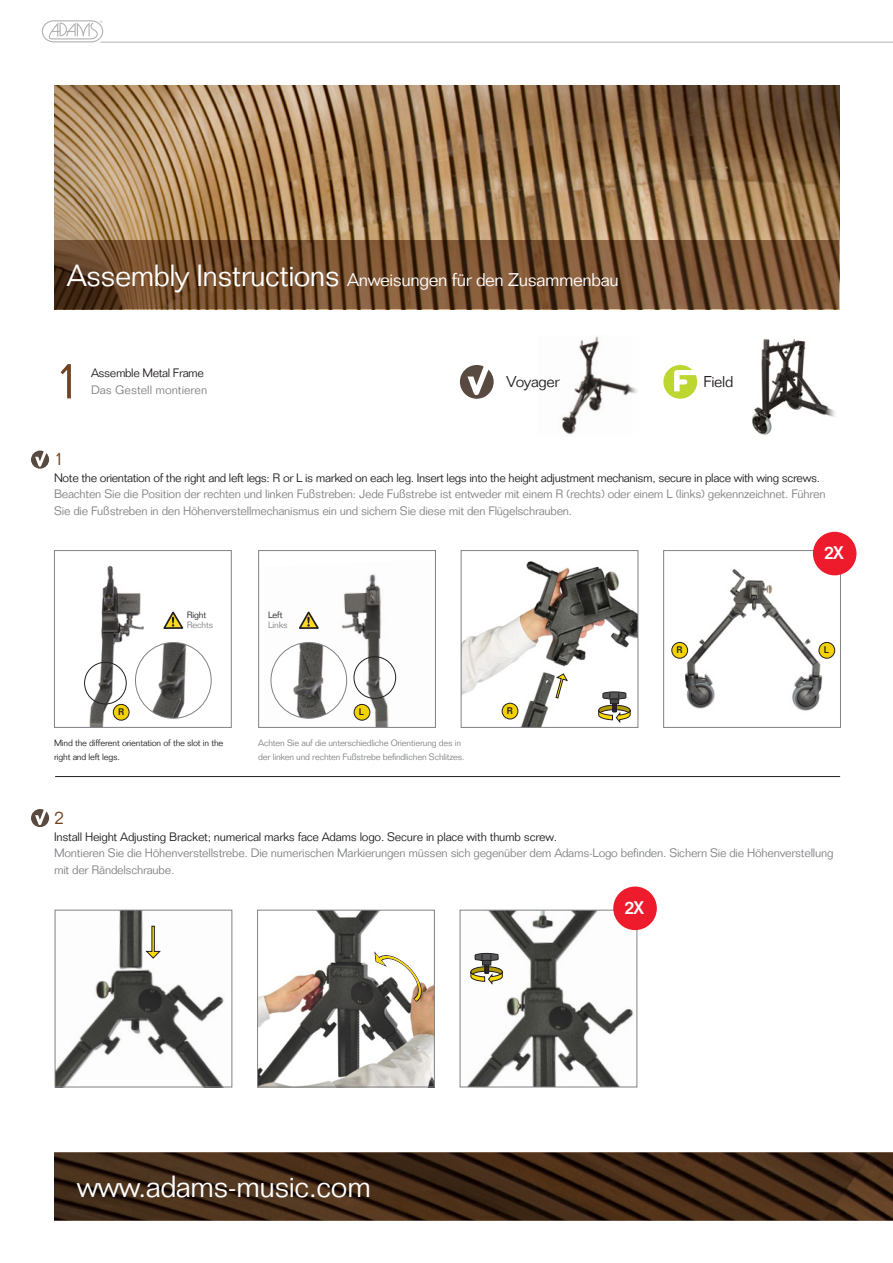
<style>
.page{position:relative;width:893px;height:1263px;background:#fff}
.page>*{position:absolute;margin:0;border:0;box-sizing:border-box;transform-origin:0 0}
.t1{font:300 51px "Folio Std";color:#704422}
.t2{font:300 30px "Folio Std";letter-spacing:-.02em;color:#fff}
.t3{font:300 18px "Folio Std";letter-spacing:-.02em;color:#fff}
.t4{font:500 18px "Folio Std";color:#fff}
.t5{font:300 18px "Folio Std";color:#704422}
.t6{font:300 15.45px "Folio Std";letter-spacing:-.02em;color:#231f20}
.t7{font:300 12px/16.5px "Folio Std";letter-spacing:-.02em;color:#808285}
.t8{font:300 12px "Folio Std";letter-spacing:-.03em;color:#231f20}
.t9{font:300 12px "Folio Std";color:#808285}
.t10{font:500 9.45px "Folio Std";color:#231f20}
.t11{font:300 9px/13.5px "Folio Std";letter-spacing:-.02em;color:#808285}
.t12{font:300 9px/13.5px "Folio Std";letter-spacing:-.02em;color:#231f20}
.s1{font-size:30px}
</style>
<div class="page">
<hr style="left:100px;top:42px;width:793px;height:1px;background:#b2b3b7">
<svg style="left:42px;top:20px;width:61px;height:22px"></svg>
<svg style="left:54px;top:1152px;width:839px;height:68px;background:#3f2816"></svg>
<img style="left:57px;top:912px;width:167px;height:173px">
<div style="left:55px;top:910px;width:177px;height:177px;border:1px solid #808285"></div>
<img style="left:259px;top:912px;width:174px;height:173px">
<div style="left:257px;top:910px;width:178px;height:177px;border:1px solid #808285"></div>
<img style="left:468px;top:912px;width:167px;height:173px">
<div style="left:460px;top:910px;width:177px;height:177px;border:1px solid #808285"></div>
<img style="left:672px;top:558px;width:166px;height:153px">
<div style="left:663px;top:550px;width:178px;height:178px;border:1px solid #808285"></div>
<div style="left:813px;top:532px;width:43px;height:43px;background:#ee1b2d;border-radius:50%"></div>
<div style="left:613px;top:886px;width:44px;height:44px;background:#ee1b2d;border-radius:50%"></div>
<svg style="left:145px;top:925px;width:16px;height:34px"></svg>
<svg style="left:374px;top:951px;width:48px;height:51px"></svg>
<img style="left:270px;top:574px;width:127px;height:152px">
<div style="left:258px;top:550px;width:178px;height:178px;border:1px solid #808285"></div>
<img style="left:271px;top:642px;width:76px;height:76px;border-radius:38px">
<div style="left:271px;top:642px;width:76px;height:77px;border:1px solid #808285;border-radius:50%"></div>
<div style="left:354px;top:657px;width:42px;height:41px;border:1px solid #231f20;border-radius:50%"></div>
<svg style="left:297px;top:609px;width:24px;height:21px"></svg>
<img style="left:84px;top:565px;width:127px;height:161px">
<div style="left:54px;top:550px;width:178px;height:178px;border:1px solid #808285"></div>
<img style="left:135px;top:642px;width:76px;height:76px;border-radius:38px">
<div style="left:135px;top:642px;width:77px;height:77px;border:1px solid #808285;border-radius:50%"></div>
<div style="left:84px;top:662px;width:42px;height:42px;border:1px solid #231f20;border-radius:50%"></div>
<svg style="left:162px;top:609px;width:23px;height:21px"></svg>
<img style="left:463px;top:561px;width:173px;height:165px">
<div style="left:461px;top:550px;width:177px;height:178px;border:1px solid #808285"></div>
<div style="left:502px;top:703px;width:16px;height:16px;background:#f4d202;border-radius:50%"></div>
<div style="left:502px;top:703px;width:16px;height:16px;border:1px solid #231f20;border-radius:50%"></div>
<div style="left:672px;top:642px;width:16px;height:16px;background:#f4d202;border-radius:50%"></div>
<div style="left:671px;top:642px;width:17px;height:16px;border:1px solid #231f20;border-radius:50%"></div>
<div style="left:819px;top:642px;width:16px;height:16px;background:#f4d202;border-radius:50%"></div>
<div style="left:819px;top:642px;width:16px;height:16px;border:1px solid #231f20;border-radius:50%"></div>
<div style="left:354px;top:704px;width:16px;height:16px;background:#f4d202;border-radius:50%"></div>
<div style="left:354px;top:704px;width:16px;height:16px;border:1px solid #231f20;border-radius:50%"></div>
<div style="left:113px;top:704px;width:16px;height:16px;background:#f4d202;border-radius:50%"></div>
<div style="left:113px;top:704px;width:16px;height:16px;border:1px solid #231f20;border-radius:50%"></div>
<svg style="left:555px;top:673px;width:13px;height:26px"></svg>
<svg style="left:31px;top:809px;width:18px;height:18px"></svg>
<svg style="left:31px;top:451px;width:18px;height:18px"></svg>
<img style="left:561px;top:336px;width:76px;height:99px">
<svg style="left:460px;top:365px;width:34px;height:34px"></svg>
<img style="left:752px;top:338px;width:83px;height:97px">
<svg style="left:663px;top:365px;width:34px;height:34px"></svg>
<hr style="left:55px;top:776px;width:785px;height:1px;background:#231f20">
<img style="left:54px;top:85px;width:785px;height:156px">
<svg style="left:54px;top:241px;width:785px;height:68px;background:#6e4a2d"></svg>
<svg style="left:598px;top:691px;width:32px;height:33px"></svg>
<svg style="left:471px;top:953px;width:32px;height:32px"></svg>
<h3 class="t3" style="left:67px;top:269px;width:553px"><span class="s1">Assembly Instructions</span> Anweisungen für den Zusammenbau</h3>
<h1 class="t1" style="left:54px;top:350px;width:30px">1</h1>
<p class="t8" style="left:91px;top:366px;width:114px">Assemble Metal Frame</p>
<p class="t9" style="left:91px;top:382px;width:118px">Das Gestell montieren</p>
<p class="t6" style="left:506px;top:373px;width:55px">Voyager</p>
<p class="t6" style="left:703px;top:373px;width:31px">Field</p>
<h3 class="t5" style="left:54px;top:448px;width:12px">1</h3>
<p class="t8" style="left:54px;top:470px;width:767px">Note the orientation of the right and left legs: R or L is marked on each leg. Insert legs into the height adjustment mechanism, secure in place with wing screws.</p>
<p class="t7" style="left:54px;top:486px;width:773px">Beachten Sie die Position der rechten und linken Fußstreben: Jede Fußstrebe ist entweder mit einem R (rechts) oder einem L (links) gekennzeichnet. Führen<br>Sie die Fußstreben in den Höhenverstellmechanismus ein und sichern Sie diese mit den Flügelschrauben.</p>
<p class="t12" style="left:187px;top:608px;width:21px">Right</p>
<p class="t11" style="left:187px;top:618px;width:28px">Rechts</p>
<p class="t12" style="left:268px;top:608px;width:16px">Left</p>
<p class="t11" style="left:268px;top:618px;width:21px">Links</p>
<p class="t10" style="left:118px;top:706px;width:8px">R</p>
<p class="t10" style="left:359px;top:706px;width:7px">L</p>
<p class="t12" style="left:54px;top:736px;width:171px">Mind the different orientation of the slot in the right and left legs.</p>
<p class="t11" style="left:258px;top:736px;width:208px">Achten Sie auf die unterschiedliche Orientierung des in der linken und rechten Fußstrebe befindlichen Schlitzes.</p>
<p class="t10" style="left:507px;top:705px;width:8px">R</p>
<h3 class="t4" style="left:824px;top:542px;width:21px">2X</h3>
<p class="t10" style="left:677px;top:644px;width:8px">R</p>
<p class="t10" style="left:824px;top:644px;width:7px">L</p>
<h3 class="t5" style="left:54px;top:807px;width:12px">2</h3>
<p class="t8" style="left:54px;top:829px;width:505px">Install Height Adjusting Bracket; numerical marks face Adams logo. Secure in place with thumb screw.</p>
<p class="t7" style="left:54px;top:845px;width:781px">Montieren Sie die Höhenverstellstrebe. Die numerischen Markierungen müssen sich gegenüber dem Adams-Logo befinden. Sichern Sie die Höhenverstellung mit der Rändelschraube.</p>
<h2 class="t2" style="left:77px;top:1169px;width:296px">www.adams-music.com</h2>
<h3 class="t4" style="left:624px;top:897px;width:21px">2X</h3>
</div>
